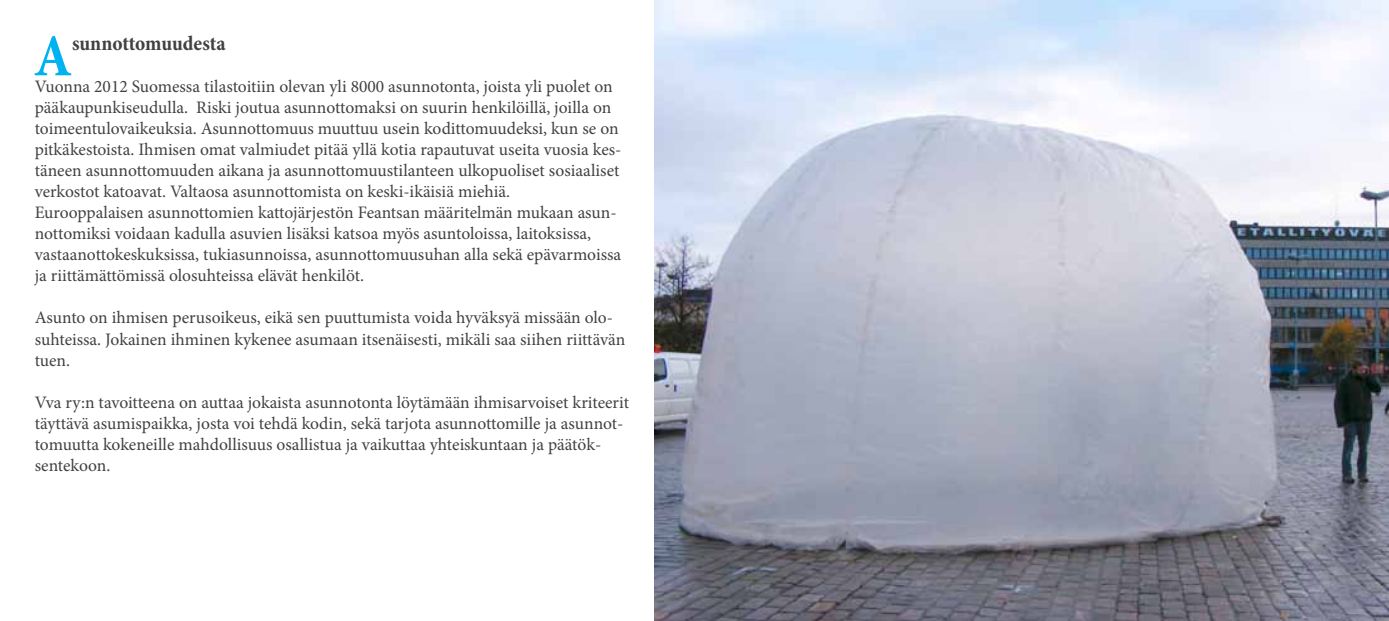
<style>
.page{position:relative;width:1389px;height:621px;background:#fff}
.page>*{position:absolute;margin:0;border:0;box-sizing:border-box;transform-origin:0 0}
.t1{font:700 condensed 60.2px "Minion Pro";color:#00b3f0}
.t2{font:700 condensed 21px "Minion Pro";letter-spacing:-.005em;color:#414042}
.t3{font:17.5px/21px "Minion Pro";letter-spacing:-.005em;color:#414042}
</style>
<div class="page">
<img style="left:655px;top:0;width:734px;height:620px">
<h1 class="t1" style="left:34px;top:15px;width:40px">A</h1>
<p class="t2" style="left:72px;top:29px;width:155px">sunnottomuudesta</p>
<p class="t3" style="left:35px;top:76px;width:588px">Vuonna 2012 Suomessa tilastoitiin olevan yli 8000 asunnotonta, joista yli puolet on pääkaupunkiseudulla. Riski joutua asunnottomaksi on suurin henkilöillä, joilla on toimeentulovaikeuksia. Asunnottomuus muuttuu usein kodittomuudeksi, kun se on pitkäkestoista. Ihmisen omat valmiudet pitää yllä kotia rapautuvat useita vuosia kes&shy;täneen asunnottomuuden aikana ja asunnottomuustilanteen ulkopuoliset sosiaaliset verkostot katoavat. Valtaosa asunnottomista on keski-ikäisiä miehiä.<br>Eurooppalaisen asunnottomien kattojärjestön Feantsan määritelmän mukaan asun&shy;nottomiksi voidaan kadulla asuvien lisäksi katsoa myös asuntoloissa, laitoksissa, vastaanottokeskuksissa, tukiasunnoissa, asunnottomuusuhan alla sekä epävarmoissa ja riittämättömissä olosuhteissa elävät henkilöt.</p>
<p class="t3" style="left:35px;top:307px;width:592px">Asunto on ihmisen perusoikeus, eikä sen puuttumista voida hyväksyä missään olo&shy;suhteissa. Jokainen ihminen kykenee asumaan itsenäisesti, mikäli saa siihen riittävän tuen.</p>
<p class="t3" style="left:35px;top:391px;width:596px">Vva ry:n tavoitteena on auttaa jokaista asunnotonta löytämään ihmisarvoiset kriteerit täyttävä asumispaikka, josta voi tehdä kodin, sekä tarjota asunnottomille ja asunnot&shy;tomuutta kokeneille mahdollisuus osallistua ja vaikuttaa yhteiskuntaan ja päätök&shy;sentekoon.</p>
</div>
